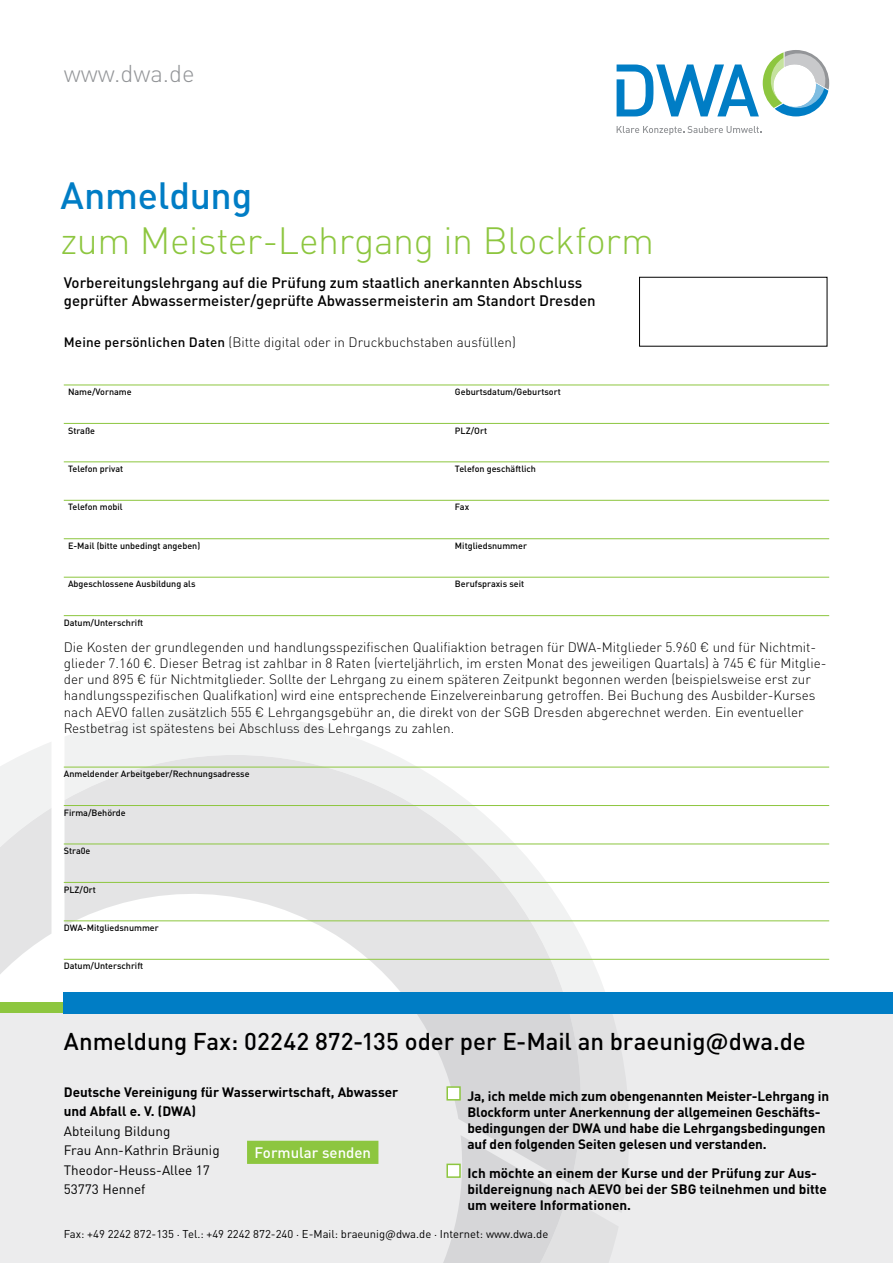
<style>
.page{position:relative;width:893px;height:1263px;background:#fff}
.page>*{position:absolute;margin:0;border:0;box-sizing:border-box;transform-origin:0 0}
.t1{font:300 37.5px "DINOT";letter-spacing:-.01em;color:#8dc63f}
.t2{font:500 37.5px "DINOT";letter-spacing:-.01em;color:#007dc5}
.t3{font:500 24px "DINOT";letter-spacing:-.005em;color:#000}
.t4{font:300 24px "DINOT";color:#939598}
.t5{font:500 15px/18px "DINOT";color:#000}
.t6{font:500 15px "DINOT";color:#fff}
.t7{font:300 13.5px/16.2px "DINOT";color:#000}
.t8{font:700 13.5px/16.2px "DINOT";letter-spacing:-.01em;color:#000}
.t9{font:13.5px/19.5px "DINOT";color:#000}
.t10{font:11.25px "DINOT";color:#000}
.t11{font:500 9px "DINOT";color:#000}
.s1{font-weight:500}
</style>
<div class="page">
<div style="left:0;top:1013px;width:893px;height:250px;background:#ececed"></div>
<svg style="left:619px;top:766px;width:10px;height:446px"></svg>
<svg style="left:65px;top:712px;width:297px;height:29px;fill:#f1f2f2"></svg>
<svg style="left:0;top:741px;width:619px;height:522px"></svg>
<svg style="left:48px;top:1135px;width:519px;height:128px"></svg>
<div style="left:0;top:1003px;width:64px;height:10px;background:#8dc63f"></div>
<div style="left:64px;top:992px;width:829px;height:21px;background:#007dc5"></div>
<svg style="left:617px;top:126px;width:144px;height:9px"></svg>
<svg style="left:617px;top:50px;width:212px;height:66px"></svg>
<hr style="left:64px;top:385px;width:765px;height:1px;background:#8dc63f">
<hr style="left:64px;top:423px;width:765px;height:1px;background:#8dc63f">
<hr style="left:64px;top:461px;width:765px;height:1px;background:#8dc63f">
<hr style="left:64px;top:500px;width:765px;height:1px;background:#8dc63f">
<hr style="left:64px;top:538px;width:765px;height:1px;background:#8dc63f">
<hr style="left:64px;top:577px;width:765px;height:1px;background:#8dc63f">
<hr style="left:64px;top:615px;width:765px;height:1px;background:#8dc63f">
<div style="left:446px;top:1086px;width:15px;height:14px;background:#fff;border:2px solid #8dc63f"></div>
<div style="left:446px;top:1163px;width:15px;height:15px;background:#fff;border:2px solid #8dc63f"></div>
<hr style="left:64px;top:767px;width:765px;height:1px;background:#8dc63f">
<hr style="left:64px;top:805px;width:765px;height:1px;background:#8dc63f">
<hr style="left:64px;top:843px;width:765px;height:1px;background:#8dc63f">
<hr style="left:64px;top:882px;width:765px;height:1px;background:#8dc63f">
<hr style="left:64px;top:920px;width:765px;height:1px;background:#8dc63f">
<hr style="left:64px;top:959px;width:765px;height:1px;background:#8dc63f">
<div style="left:248px;top:1141px;width:130px;height:22px;background:#8dc63f"></div>
<div style="left:247px;top:1141px;width:131px;height:23px;border:2px solid #8dc63f"></div>
<h2 class="t4" style="left:64px;top:55px;width:133px">www.dwa.de</h2>
<h1 class="t2" style="left:60px;top:167px;width:193px">Anmeldung</h1>
<h1 class="t1" style="left:60px;top:212px;width:595px">zum Meister-Lehrgang in Blockform</h1>
<p class="t5" style="left:64px;top:272px;width:533px">Vorbereitungslehrgang auf die Prüfung zum staatlich anerkannten Abschluss geprüfter Abwassermeister/geprüfte Abwassermeisterin am Standort Dresden</p>
<p class="t7" style="left:64px;top:333px;width:454px"><span class="s1">Meine persönlichen Daten</span> (Bitte digital oder in Druckbuchstaben ausfüllen)</p>
<p class="t11" style="left:68px;top:385px;width:65px">Name/Vorname</p>
<p class="t11" style="left:68px;top:423px;width:28px">Straße</p>
<p class="t11" style="left:68px;top:462px;width:57px">Telefon privat</p>
<p class="t11" style="left:68px;top:500px;width:56px">Telefon mobil</p>
<p class="t11" style="left:68px;top:539px;width:134px">E-Mail (bitte unbedingt angeben)</p>
<p class="t11" style="left:68px;top:577px;width:129px">Abgeschlossene Ausbildung als</p>
<p class="t11" style="left:64px;top:616px;width:81px">Datum/Unterschrift</p>
<p class="t11" style="left:455px;top:385px;width:107px">Geburtsdatum/Geburtsort</p>
<p class="t11" style="left:455px;top:423px;width:34px">PLZ/Ort</p>
<p class="t11" style="left:455px;top:462px;width:83px">Telefon geschäftlich</p>
<p class="t11" style="left:455px;top:500px;width:16px">Fax</p>
<p class="t11" style="left:455px;top:539px;width:73px">Mitgliedsnummer</p>
<p class="t11" style="left:455px;top:577px;width:71px">Berufspraxis seit</p>
<p class="t7" style="left:64px;top:638px;width:764px">Die Kosten der grundlegenden und handlungsspezifischen Qualifiaktion betragen für DWA-Mitglieder 5.960 € und für Nichtmit&shy;glieder 7.160 €. Dieser Betrag ist zahlbar in 8 Raten (vierteljährlich, im ersten Monat des jeweiligen Quartals) à 745 € für Mitglie&shy;der und 895 € für Nichtmitglieder. Sollte der Lehrgang zu einem späteren Zeitpunkt begonnen werden (beispielsweise erst zur handlungsspezifischen Qualifkation) wird eine entsprechende Einzelvereinbarung getroffen. Bei Buchung des Ausbilder-Kurses nach AEVO fallen zusätzlich 555 € Lehrgangsgebühr an, die direkt von der SGB Dresden abgerechnet werden. Ein eventueller Restbetrag ist spätestens bei Abschluss des Lehrgangs zu zahlen.</p>
<p class="t11" style="left:64px;top:767px;width:187px">Anmeldender Arbeitgeber/Rechnungsadresse</p>
<p class="t11" style="left:64px;top:805px;width:63px">Firma/Behörde</p>
<p class="t11" style="left:64px;top:844px;width:28px">Stra0e</p>
<p class="t11" style="left:64px;top:882px;width:34px">PLZ/Ort</p>
<p class="t11" style="left:64px;top:921px;width:96px">DWA-Mitgliedsnummer</p>
<p class="t11" style="left:64px;top:959px;width:81px">Datum/Unterschrift</p>
<h2 class="t3" style="left:64px;top:1023px;width:744px">Anmeldung Fax: 02242 872-135 oder per E-Mail an braeunig@dwa.de</h2>
<p class="t8" style="left:64px;top:1081px;width:336px;line-height:19.5px">Deutsche Vereinigung für Wasserwirtschaft, Abwasser und Abfall e. V. (DWA)</p>
<p class="t9" style="left:64px;top:1120px;width:157px">Abteilung Bildung<br>Frau Ann-Kathrin Bräunig<br>Theodor-Heuss-Allee 17<br>53773 Hennef</p>
<p class="t10" style="left:64px;top:1226px;width:486px">Fax: +49 2242 872-135 . Tel.: +49 2242 872-240 . E-Mail: braeunig@dwa.de . Internet: www.dwa.de</p>
<p class="t8" style="left:467px;top:1087px;width:363px">Ja, ich melde mich zum obengenannten Meister-Lehrgang in Blockform unter Anerkennung der allgemeinen Geschäfts&shy;bedingungen der DWA und habe die Lehrgangsbedingungen auf den folgenden Seiten gelesen und verstanden.</p>
<p class="t8" style="left:467px;top:1164px;width:361px">Ich möchte an einem der Kurse und der Prüfung zur Aus&shy;bildereignung nach AEVO bei der SBG teilnehmen und bitte um weitere Informationen.</p>
<p class="t6" style="left:255px;top:1141px;width:118px">Formular senden</p>
</div>
